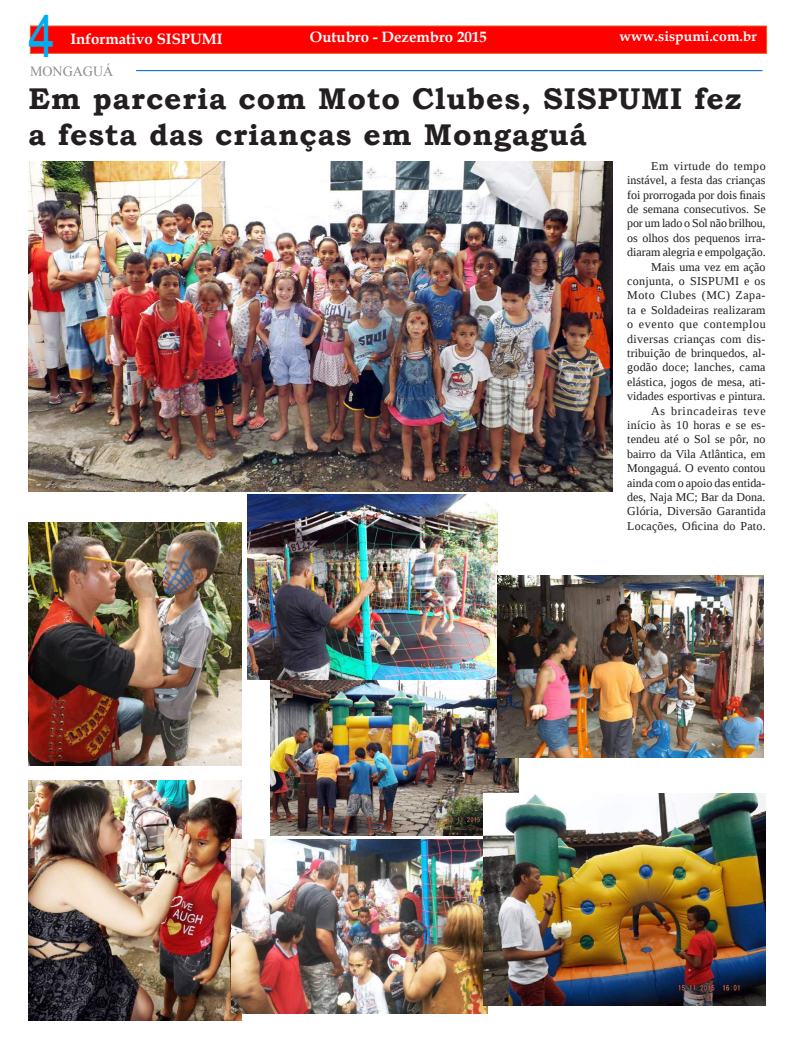
<style>
.page{position:relative;width:794px;height:1049px;background:#fff}
.page>*{position:absolute;margin:0;border:0;box-sizing:border-box;transform-origin:0 0}
.t1{font:60px "Arial";color:#00aeef;scale:.8 1}
.t2{font:700 30px/36px "Bookman Old Style";letter-spacing:.03em;color:#231f20}
.t3{font:700 15px "Book Antiqua";color:#fff}
.t4{font:700 14px "Book Antiqua";color:#fff}
.t5{font:14px "Times New Roman";color:#8a8c8f}
.t6{font:12px/14.4px "Liberation Serif";letter-spacing:.005em;color:#231f20;text-align:right}
</style>
<div class="page">
<hr style="left:136px;top:70px;width:626px;height:1px;background:#06c">
<div style="left:30px;top:26px;width:737px;height:28px;background:#f00;border:1px solid #dc6427"></div>
<img style="left:271px;top:679px;width:248px;height:156px">
<img style="left:28px;top:781px;width:213px;height:239px">
<img style="left:231px;top:839px;width:256px;height:174px">
<img style="left:484px;top:794px;width:281px;height:211px">
<img style="left:247px;top:494px;width:250px;height:185px">
<img style="left:497px;top:575px;width:266px;height:183px">
<img style="left:28px;top:523px;width:213px;height:242px">
<img style="left:28px;top:161px;width:585px;height:331px">
<h1 class="t1" style="left:28px;top:-3px;width:35px">4</h1>
<h2 class="t2" style="left:28px;top:80px;width:715px">Em parceria com Moto Clubes, SISPUMI fez a festa das crianças em Mongaguá</h2>
<p class="t6" style="left:627px;top:158px;width:140px">Em virtude do tempo instável, a festa das crianças foi prorrogada por dois finais de semana consecutivos. Se por um lado o Sol não brilhou, os olhos dos pequenos irra&shy;diaram alegria e empolgação.<br>Mais uma vez em ação conjunta, o SISPUMI e os<br>Moto Clubes (MC) Zapa&shy;ta e Soldadeiras realizaram o evento que contemplou diversas crianças com dis&shy;tribuição de brinquedos, al&shy;godão doce; lanches, cama elástica, jogos de mesa, ati&shy;vidades esportivas e pintura.<br>As brincadeiras teve início às 10 horas e se es&shy;tendeu até o Sol se pôr, no bairro da Vila Atlântica, em<br>Mongaguá. O evento contou ainda com o apoio das entida&shy;des, Naja MC; Bar da Dona.<br>Glória, Diversão Garantida<br>Locações, Oficina do Pato.</p>
<p class="t3" style="left:70px;top:29px;width:154px">Informativo SISPUMI</p>
<p class="t3" style="left:310px;top:27px;width:179px">Outubro - Dezembro 2015</p>
<p class="t4" style="left:619px;top:27px;width:139px">www.sispumi.com.br</p>
<p class="t5" style="left:30px;top:62px;width:85px">MONGAGUÁ</p>
</div>
